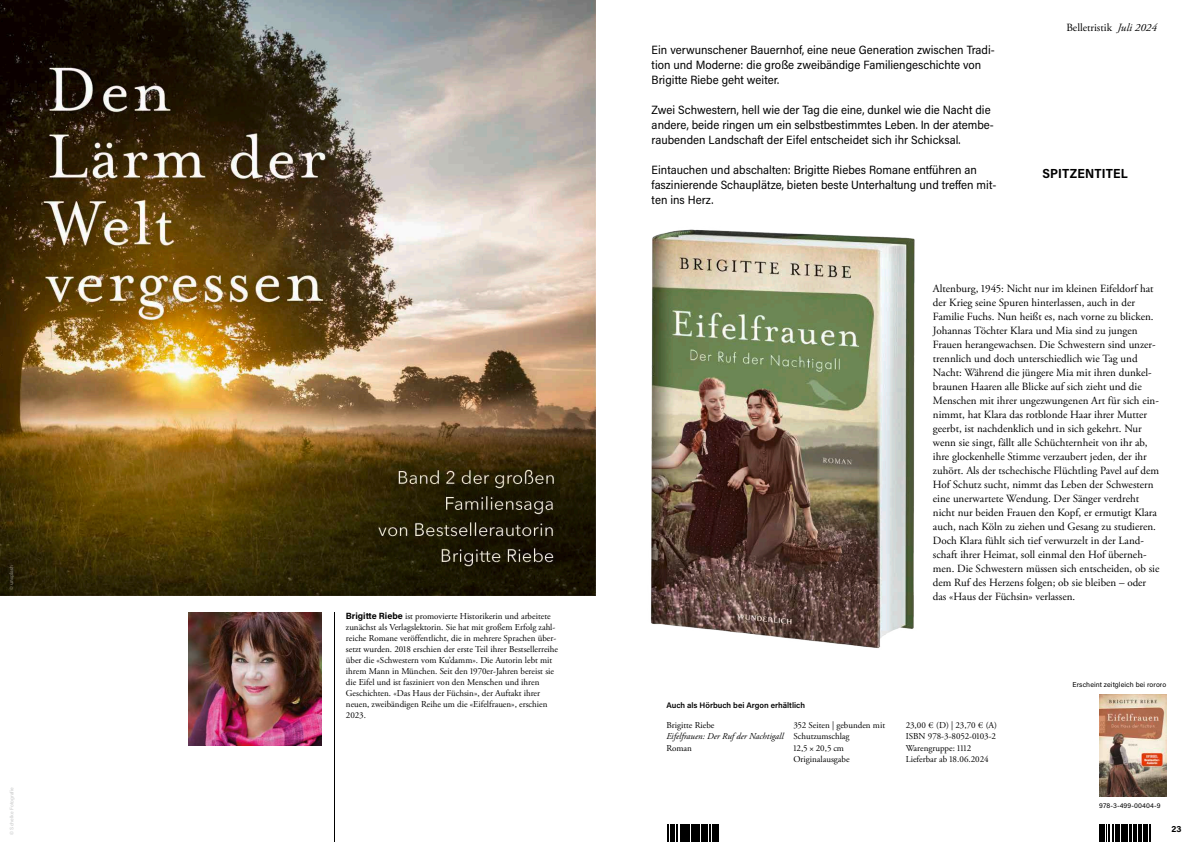
<style>
.page{position:relative;width:1191px;height:842px;background:#fff}
.page>*{position:absolute;margin:0;border:0;box-sizing:border-box;transform-origin:0 0}
.t1{font:700 13.2px "Acumin Pro Semi Cond";letter-spacing:.01em;color:#000}
.t2{font:12px/15px "Acumin Pro Semi Cond";color:#000}
.t3{font:11px/14px "Adobe Garamond Pro";color:#000}
.t4{font:9px/11px "Adobe Garamond Pro";color:#000}
.t5{font:italic 9px "Adobe Garamond Pro";color:#000}
.t6{font:700 9px "Acumin Pro";color:#000}
.t7{font:600 8px "Acumin Pro";color:#000}
.t8{font:7px "Acumin Pro";letter-spacing:.01em;color:#000}
.t9{font:5px "Acumin Pro";letter-spacing:.02em;color:#c5c6c6}
.s1{font-family:"Acumin Pro";font-weight:700}
.s2{font-style:italic}
</style>
<div class="page">
<img style="left:189px;top:612px;width:133px;height:134px">
<hr style="left:334px;top:612px;width:1px;height:230px;background:#000">
<img style="left:0;top:0;width:595px;height:595px">
<img style="left:650px;top:229px;width:265px;height:420px">
<svg style="left:667px;top:824px;width:52px;height:1px"></svg>
<svg style="left:667px;top:825px;width:52px;height:17px"></svg>
<img style="left:1099px;top:694px;width:67px;height:102px">
<svg style="left:1099px;top:824px;width:52px;height:1px"></svg>
<svg style="left:1099px;top:825px;width:52px;height:17px"></svg>
<p class="t9" style="left:8px;top:835px;width:49px;rotate:-90deg">© Schelke Fotografie</p>
<p class="t4" style="left:346px;top:611px;width:214px"><span class="s1">Brigitte Riebe</span> ist promovierte Historikerin und arbeitete zunächst als Verlagslektorin. Sie hat mit großem Erfolg zahl&shy;reiche Romane veröffentlicht, die in mehrere Sprachen über&shy;setzt wurden. 2018 erschien der erste Teil ihrer Bestsellerreihe über die «Schwestern vom Ku’damm». Die Autorin lebt mit ihrem Mann in München. Seit den 1970er-Jahren bereist sie die Eifel und ist fasziniert von den Menschen und ihren Geschichten. «Das Haus der Füchsin», der Auftakt ihrer neuen, zweibändigen Reihe um die «Eifelfrauen», erschien 2023.</p>
<p class="t3" style="left:1066px;top:21px;width:92px">Belletristik <span class="s2">Juli 2024</span></p>
<p class="t2" style="left:651px;top:41px;width:345px">Ein verwunschener Bauernhof, eine neue Generation zwischen Tradi&shy;tion und Moderne: die große zweibändige Familiengeschichte von<br>Brigitte Riebe geht weiter.</p>
<p class="t2" style="left:651px;top:101px;width:344px">Zwei Schwestern, hell wie der Tag die eine, dunkel wie die Nacht die andere, beide ringen um ein selbstbestimmtes Leben. In der atembe&shy;raubenden Landschaft der Eifel entscheidet sich ihr Schicksal.</p>
<p class="t2" style="left:651px;top:162px;width:346px">Eintauchen und abschalten: Brigitte Riebes Romane entführen an faszinierende Schauplätze, bieten beste Unterhaltung und treffen mit&shy;ten ins Herz.</p>
<p class="t1" style="left:1042px;top:164px;width:87px">SPITZENTITEL</p>
<p class="t3" style="left:933px;top:281px;width:228px">Altenburg, 1945: Nicht nur im kleinen Eifeldorf hat der Krieg seine Spuren hinterlassen, auch in der Familie Fuchs. Nun heißt es, nach vorne zu blicken.<br>Johannas Töchter Klara und Mia sind zu jungen Frauen herangewachsen. Die Schwestern sind unzer&shy;trennlich und doch unterschiedlich wie Tag und Nacht: Während die jüngere Mia mit ihren dunkel&shy;braunen Haaren alle Blicke auf sich zieht und die Menschen mit ihrer ungezwungenen Art für sich ein&shy;nimmt, hat Klara das rotblonde Haar ihrer Mutter geerbt, ist nachdenklich und in sich gekehrt. Nur wenn sie singt, fällt alle Schüchternheit von ihr ab, ihre glockenhelle Stimme verzaubert jeden, der ihr zuhört. Als der tschechische Flüchtling Pavel auf dem Hof Schutz sucht, nimmt das Leben der Schwestern eine unerwartete Wendung. Der Sänger verdreht nicht nur beiden Frauen den Kopf, er ermutigt Klara auch, nach Köln zu ziehen und Gesang zu studieren.<br>Doch Klara fühlt sich tief verwurzelt in der Land&shy;schaft ihrer Heimat, soll einmal den Hof überneh&shy;men. Die Schwestern müssen sich entscheiden, ob sie dem Ruf des Herzens folgen; ob sie bleiben – oder das «Haus der Füchsin» verlassen.</p>
<p class="t7" style="left:666px;top:700px;width:140px">Auch als Hörbuch bei Argon erhältlich</p>
<p class="t4" style="left:666px;top:719px;width:50px">Brigitte Riebe</p>
<p class="t5" style="left:666px;top:731px;width:119px">Eifelfrauen: Der Ruf der Nachtigall</p>
<p class="t4" style="left:666px;top:742px;width:27px">Roman</p>
<p class="t4" style="left:793px;top:719px;width:93px;line-height:11.5px">352 Seiten | gebunden mit<br>Schutzumschlag<br>12,5 × 20,5 cm<br>Originalausgabe</p>
<p class="t4" style="left:905px;top:719px;width:93px;line-height:11.5px">23,00 € (D) | 23,70 € (A)<br>ISBN 978-3-8052-0103-2<br>Warengruppe: 1112<br>Lieferbar ab 18.06.2024</p>
<p class="t8" style="left:1072px;top:679px;width:95px">Erscheint zeitgleich bei rororo</p>
<p class="t8" style="left:1099px;top:801px;width:63px">978-3-499-00404-9</p>
<p class="t6" style="left:1171px;top:822px;width:12px">23</p>
</div>
